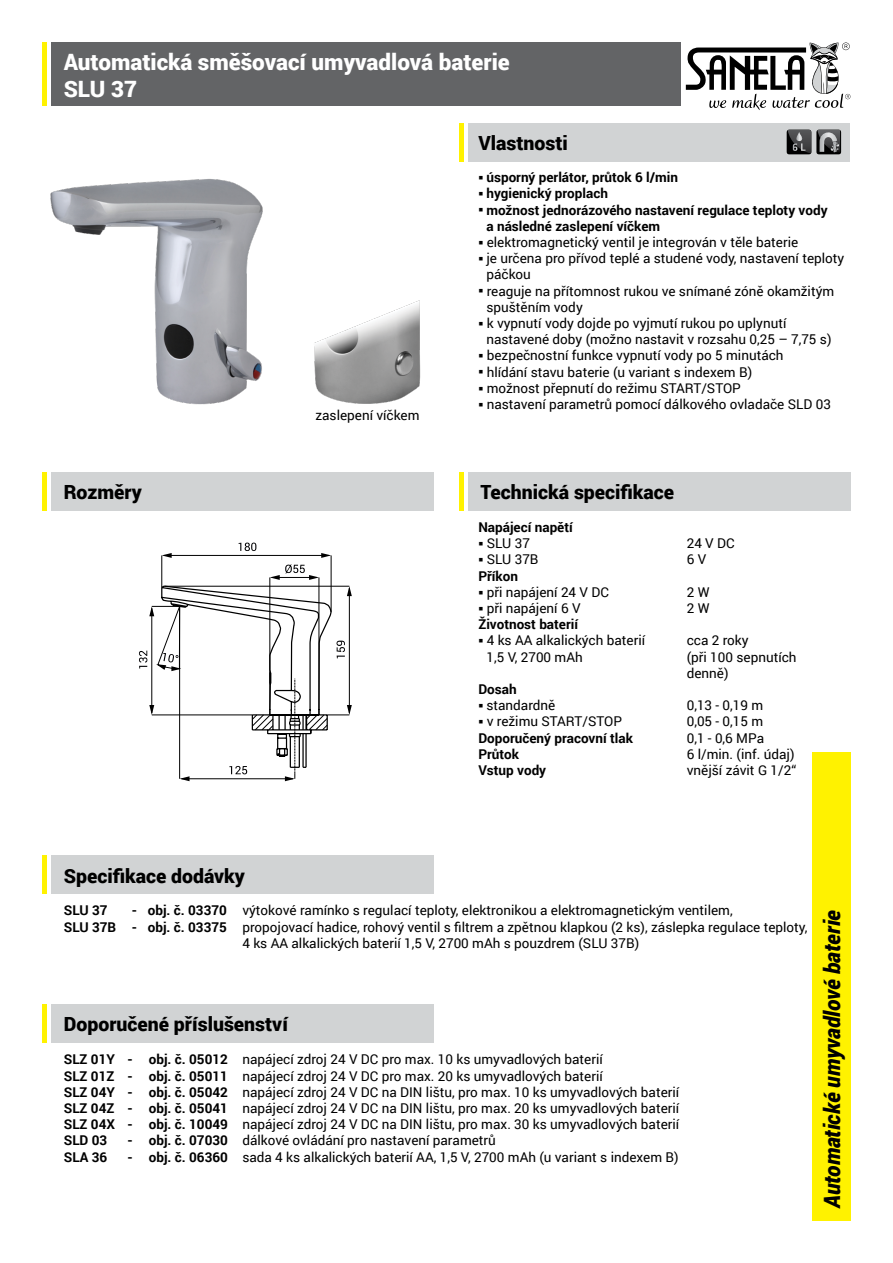
<style>
.page{position:relative;width:893px;height:1263px;background:#fff}
.page>*{position:absolute;margin:0;border:0;box-sizing:border-box;transform-origin:0 0}
.t1{font:900 22.5px/26.2px "Roboto";color:#fff}
.t2{font:italic 900 22.5px "Roboto";letter-spacing:-.01em;color:#000;scale:.95 1}
.t3{font:900 19.5px "Roboto";color:#000}
.t4{font:13.5px/16.2px "Roboto";color:#000}
.t5{font:700 13.5px/16.2px "Roboto";color:#000}
.s1{font-weight:700}
</style>
<div class="page">
<img style="left:50px;top:179px;width:213px;height:226px">
<div style="left:51px;top:43px;width:629px;height:63px;background:#636466"></div>
<div style="left:468px;top:123px;width:381px;height:39px;background:#d1d3d4"></div>
<div style="left:51px;top:472px;width:383px;height:38px;background:#d1d3d4"></div>
<div style="left:812px;top:752px;width:38px;height:468px;background:#fff200"></div>
<svg style="left:686px;top:43px;width:164px;height:67px"></svg>
<hr style="left:43px;top:43px;width:4px;height:63px;background:#fff200">
<hr style="left:43px;top:472px;width:4px;height:38px;background:#fff200">
<div style="left:468px;top:472px;width:382px;height:38px;background:#d1d3d4"></div>
<hr style="left:459px;top:472px;width:4px;height:38px;background:#fff200">
<hr style="left:459px;top:123px;width:4px;height:39px;background:#fff200">
<div style="left:51px;top:856px;width:383px;height:38px;background:#d1d3d4"></div>
<hr style="left:43px;top:856px;width:4px;height:38px;background:#fff200">
<hr style="left:162px;top:555px;width:1px;height:33px;background:#000">
<hr style="left:331px;top:555px;width:1px;height:57px;background:#000">
<hr style="left:164px;top:555px;width:165px;height:1px;background:#000">
<svg style="left:321px;top:553px;width:10px;height:5px"></svg>
<svg style="left:162px;top:553px;width:10px;height:5px"></svg>
<svg style="left:239px;top:543px;width:17px;height:8px"></svg>
<svg style="left:139px;top:564px;width:213px;height:217px"></svg>
<img style="left:314px;top:300px;width:107px;height:104px">
<div style="left:51px;top:1005px;width:383px;height:38px;background:#d1d3d4"></div>
<hr style="left:43px;top:1005px;width:4px;height:38px;background:#fff200">
<svg style="left:787px;top:130px;width:54px;height:25px"></svg>
<h1 class="t1" style="left:64px;top:48px;width:448px">Automatická směšovací umyvadlová baterie<br>SLU 37</h1>
<h2 class="t3" style="left:478px;top:129px;width:91px">Vlastnosti</h2>
<h2 class="t3" style="left:64px;top:478px;width:80px">Rozměry</h2>
<p class="t4" style="left:315px;top:406px;width:106px">zaslepení víčkem</p>
<p class="t5" style="left:478px;top:169px;width:201px">○ úsporný perlátor, průtok 6 l/min</p>
<p class="t5" style="left:478px;top:185px;width:131px">○ hygienický proplach</p>
<p class="t5" style="left:486px;top:201px;width:343px;text-indent:-8px">○ možnost jednorázového nastavení regulace teploty vody a následné zaslepení víčkem</p>
<p class="t4" style="left:478px;top:233px;width:321px">○ elektromagnetický ventil je integrován v těle baterie</p>
<p class="t4" style="left:486px;top:250px;width:359px;text-indent:-8px">○ je určena pro přívod teplé a studené vody, nastavení teploty páčkou</p>
<p class="t4" style="left:486px;top:282px;width:349px;text-indent:-8px">○ reaguje na přítomnost rukou ve snímané zóně okamžitým spuštěním vody</p>
<p class="t4" style="left:486px;top:314px;width:347px;text-indent:-8px">○ k vypnutí vody dojde po vyjmutí rukou po uplynutí nastavené doby (možno nastavit v rozsahu 0,25 – 7,75 s)</p>
<p class="t4" style="left:478px;top:347px;width:307px">○ bezpečnostní funkce vypnutí vody po 5 minutách</p>
<p class="t4" style="left:478px;top:363px;width:275px">○ hlídání stavu baterie (u variant s indexem B)</p>
<p class="t4" style="left:478px;top:379px;width:264px">○ možnost přepnutí do režimu START/STOP</p>
<p class="t4" style="left:478px;top:395px;width:354px">○ nastavení parametrů pomocí dálkového ovladače SLD 03</p>
<h2 class="t3" style="left:480px;top:478px;width:195px">Technická specifikace</h2>
<p class="t5" style="left:478px;top:518px;width:96px">Napájecí napětí</p>
<p class="t4" style="left:478px;top:535px;width:53px">○ SLU 37</p>
<p class="t4" style="left:687px;top:535px;width:49px">24 V DC</p>
<p class="t4" style="left:478px;top:551px;width:62px">○ SLU 37B</p>
<p class="t4" style="left:687px;top:551px;width:21px">6 V</p>
<p class="t5" style="left:478px;top:567px;width:41px">Příkon</p>
<p class="t4" style="left:478px;top:583px;width:132px">○ při napájení 24 V DC</p>
<p class="t4" style="left:687px;top:583px;width:24px">2 W</p>
<p class="t4" style="left:478px;top:600px;width:104px">○ při napájení 6 V</p>
<p class="t4" style="left:687px;top:600px;width:24px">2 W</p>
<p class="t5" style="left:478px;top:616px;width:101px">Životnost baterií</p>
<p class="t4" style="left:478px;top:632px;width:168px">○ 4 ks AA alkalických baterií</p>
<p class="t4" style="left:687px;top:632px;width:63px">cca 2 roky</p>
<p class="t4" style="left:486px;top:648px;width:98px">1,5 V, 2700 mAh</p>
<p class="t4" style="left:687px;top:648px;width:111px">(při 100 sepnutích denně)</p>
<p class="t5" style="left:478px;top:680px;width:40px">Dosah</p>
<p class="t4" style="left:478px;top:697px;width:78px">○ standardně</p>
<p class="t4" style="left:687px;top:697px;width:78px">0,13 - 0,19 m</p>
<p class="t4" style="left:478px;top:713px;width:145px">○ v režimu START/STOP</p>
<p class="t4" style="left:687px;top:713px;width:78px">0,05 - 0,15 m</p>
<p class="t5" style="left:478px;top:729px;width:156px">Doporučený pracovní tlak</p>
<p class="t4" style="left:687px;top:729px;width:79px">0,1 - 0,6 MPa</p>
<p class="t5" style="left:478px;top:745px;width:42px">Průtok</p>
<p class="t4" style="left:687px;top:745px;width:109px">6 l/min. (inf. údaj)</p>
<p class="t5" style="left:478px;top:761px;width:69px">Vstup vody</p>
<p class="t4" style="left:687px;top:762px;width:111px">vnější závit G 1/2“</p>
<h2 class="t3" style="left:64px;top:862px;width:183px">Specifikace dodávky</h2>
<p class="t5" style="left:64px;top:902px;width:45px">SLU 37</p>
<p class="t4" style="left:132px;top:902px;width:602px"><span class="s1">- obj. č. 03370</span> výtokové ramínko s regulací teploty, elektronikou a elektromagnetickým ventilem,</p>
<p class="t4" style="left:64px;top:918px;width:745px"><span class="s1">SLU 37B - obj. č. 03375</span> propojovací hadice, rohový ventil s filtrem a zpětnou klapkou (2 ks), záslepka regulace teploty,</p>
<p class="t4" style="left:242px;top:934px;width:398px">4 ks AA alkalických baterií 1,5 V, 2700 mAh s pouzdrem (SLU 37B)</p>
<h2 class="t3" style="left:64px;top:1011px;width:226px">Doporučené příslušenství</h2>
<p class="t4" style="left:64px;top:1051px;width:617px"><span class="s1">SLZ 01Y - obj. č. 05012</span> napájecí zdroj 24 V DC pro max. 10 ks umyvadlových baterií<br><span class="s1">SLZ 01Z - obj. č. 05011</span> napájecí zdroj 24 V DC pro max. 20 ks umyvadlových baterií<br><span class="s1">SLZ 04Y - obj. č. 05042</span> napájecí zdroj 24 V DC na DIN lištu, pro max. 10 ks umyvadlových baterií <span class="s1">SLZ 04Z - obj. č. 05041</span> napájecí zdroj 24 V DC na DIN lištu, pro max. 20 ks umyvadlových baterií <span class="s1">SLZ 04X - obj. č. 10049</span> napájecí zdroj 24 V DC na DIN lištu, pro max. 30 ks umyvadlových baterií <span class="s1">SLD 03</span></p>
<p class="t4" style="left:128px;top:1132px;width:370px"><span class="s1">- obj. č. 07030</span> dálkové ovládání pro nastavení parametrů</p>
<p class="t5" style="left:64px;top:1148px;width:45px">SLA 36</p>
<p class="t4" style="left:128px;top:1148px;width:553px"><span class="s1">- obj. č. 06360</span> sada 4 ks alkalických baterií AA, 1,5 V, 2700 mAh (u variant s indexem B)</p>
<h1 class="t2" style="left:816px;top:1208px;width:315px;rotate:-90deg">Automatické umyvadlové baterie</h1>
</div>
